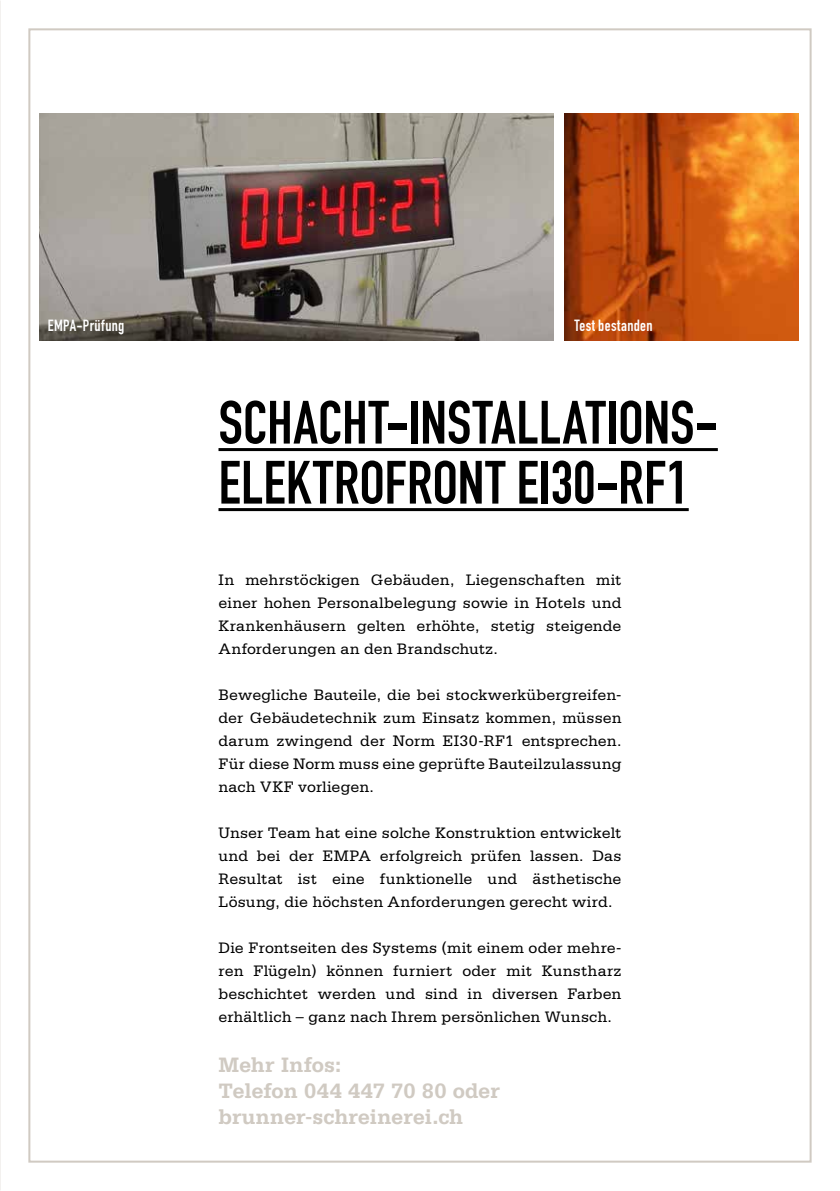
<style>
.page{position:relative;width:840px;height:1191px;background:#fff}
.page>*{position:absolute;margin:0;border:0;box-sizing:border-box;transform-origin:0 0}
.t1{font:60px/60px "DIN Engschrift";color:#000}
.t2{font:700 22px/26px "Serifa";letter-spacing:-.01em;color:#d0cac2}
.t3{font:16px/23px "Serifa";letter-spacing:.01em;color:#000;text-align:justify}
.t4{font:16px "DIN Engschrift";letter-spacing:.025em;color:#fff}
</style>
<div class="page">
<img style="left:564px;top:113px;width:234px;height:227px">
<img style="left:40px;top:113px;width:513px;height:227px">
<hr style="left:218px;top:448px;width:499px;height:3px;background:#000">
<hr style="left:218px;top:508px;width:470px;height:3px;background:#000">
<p class="t4" style="left:48px;top:316px;width:78px">EMPA-Prüfung</p>
<p class="t4" style="left:574px;top:316px;width:80px">Test bestanden</p>
<h1 class="t1" style="left:218px;top:392px;width:500px">SCHACHT-INSTALLATIONS-<br>ELEKTROFRONT EI30-RF1</h1>
<p class="t3" style="left:218px;top:568px;width:404px">In mehrstöckigen Gebäuden, Liegenschaften mit einer hohen Personalbelegung sowie in Hotels und Krankenhäusern gelten erhöhte, stetig steigende Anforderungen an den Brandschutz.</p>
<p class="t3" style="left:218px;top:683px;width:404px">Bewegliche Bauteile, die bei stockwerkübergreifen&shy;der Gebäudetechnik zum Einsatz kommen, müssen darum zwingend der Norm EI30-RF1 entsprechen.<br>Für diese Norm muss eine geprüfte Bauteilzulassung nach VKF vorliegen.</p>
<p class="t3" style="left:218px;top:821px;width:404px">Unser Team hat eine solche Konstruktion entwickelt und bei der EMPA erfolgreich prüfen lassen. Das Resultat ist eine funktionelle und ästhetische Lösung, die höchsten Anforderungen gerecht wird.</p>
<p class="t3" style="left:218px;top:936px;width:404px">Die Frontseiten des Systems (mit einem oder mehre&shy;ren Flügeln) können furniert oder mit Kunstharz beschichtet werden und sind in diversen Farben erhältlich – ganz nach Ihrem persönlichen Wunsch.</p>
<h2 class="t2" style="left:218px;top:1051px;width:283px">Mehr Infos:<br>Telefon 044 447 70 80 oder brunner-schreinerei.ch</h2>
</div>
